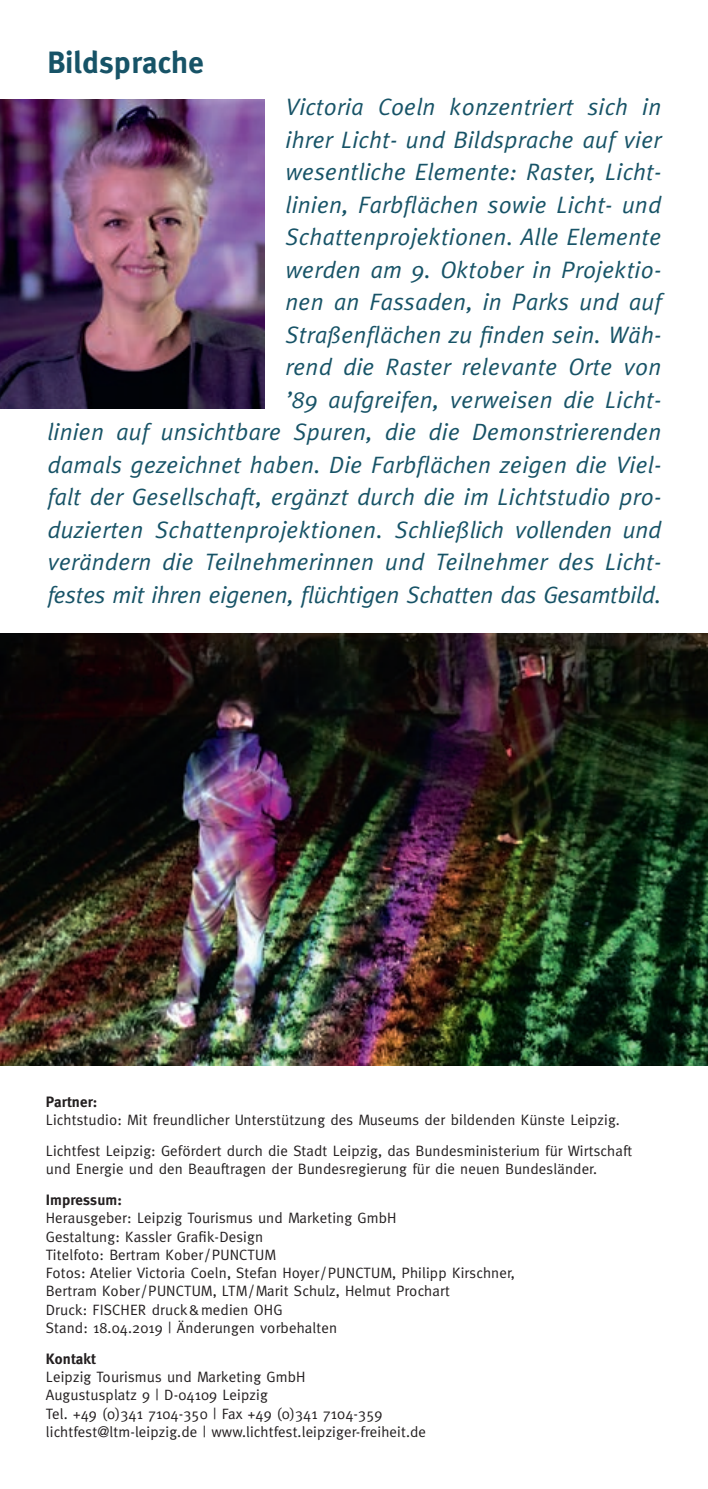
<style>
.page{position:relative;width:708px;height:1489px;background:#fff}
.page>*{position:absolute;margin:0;border:0;box-sizing:border-box;transform-origin:0 0}
.t1{font:700 30.75px "Meta";letter-spacing:.01em;color:#175367}
.t2{font:italic 23.75px/32.5px "Meta";letter-spacing:.01em;color:#175367;text-align:right}
.t3{font:15px/18.2px "Meta";letter-spacing:.01em;color:#231f20}
.t4{font:700 15px "Meta";letter-spacing:.01em;color:#231f20}
</style>
<div class="page">
<img style="left:0;top:100px;width:264px;height:309px">
<img style="left:0;top:634px;width:708px;height:431px">
<h1 class="t1" style="left:47px;top:44px;width:158px">Bildsprache</h1>
<p class="t2" style="left:47px;top:90px;width:615px">Victoria Coeln konzentriert sich in<br>ihrer Licht- und Bildsprache auf vier<br>wesentliche Elemente: Raster, Licht-<br>linien, Farbflächen sowie Licht- und<br>Schattenprojektionen. Alle Elemente<br>werden am 9. Oktober in Projektio-<br>nen an Fassaden, in Parks und auf<br>Straßenflächen zu finden sein. Wäh-<br>rend die Raster relevante Orte von<br>’89 aufgreifen, verweisen die Licht-<br>linien auf unsichtbare Spuren, die die Demonstrierenden damals gezeichnet haben. Die Farbflächen zeigen die Viel&shy;falt der Gesellschaft, ergänzt durch die im Lichtstudio pro&shy;duzierten Schattenprojektionen. Schließlich vollenden und verändern die Teilnehmerinnen und Teilnehmer des Licht&shy;festes mit ihren eigenen, flüchtigen Schatten das Gesamtbild.</p>
<p class="t4" style="left:46px;top:1093px;width:53px">Partner:</p>
<p class="t3" style="left:46px;top:1104px;width:588px;line-height:30.8px">Lichtstudio: Mit freundlicher Unterstützung des Museums der bildenden Künste Leipzig.<br>Lichtfest Leipzig: Gefördert durch die Stadt Leipzig, das Bundesministerium für Wirtschaft</p>
<p class="t3" style="left:46px;top:1159px;width:552px">und Energie und den Beauftragen der Bundesregierung für die neuen Bundesländer.</p>
<p class="t4" style="left:46px;top:1191px;width:78px">Impressum:</p>
<p class="t3" style="left:46px;top:1208px;width:470px">Herausgeber: Leipzig Tourismus und Marketing GmbH<br>Gestaltung: Kassler Grafik-Design<br>Titelfoto: Bertram Kober/ PUNCTUM<br>Fotos: Atelier Victoria Coeln, Stefan Hoyer/ PUNCTUM, Philipp Kirschner, Bertram Kober/ PUNCTUM, LTM/Marit Schulz, Helmut Prochart<br>Druck: FISCHER druck&amp;medien OHG<br>Stand: 18.04.2019 | Änderungen vorbehalten</p>
<p class="t4" style="left:46px;top:1349px;width:51px">Kontakt</p>
<p class="t3" style="left:46px;top:1367px;width:382px">Leipzig Tourismus und Marketing GmbH<br>Augustusplatz 9 | D-04109 Leipzig<br>Tel. +49 (0)341 7104-350 | Fax +49 (0)341 7104-359 lichtfest@ltm-leipzig.de | www.lichtfest.leipziger-freiheit.de</p>
</div>
